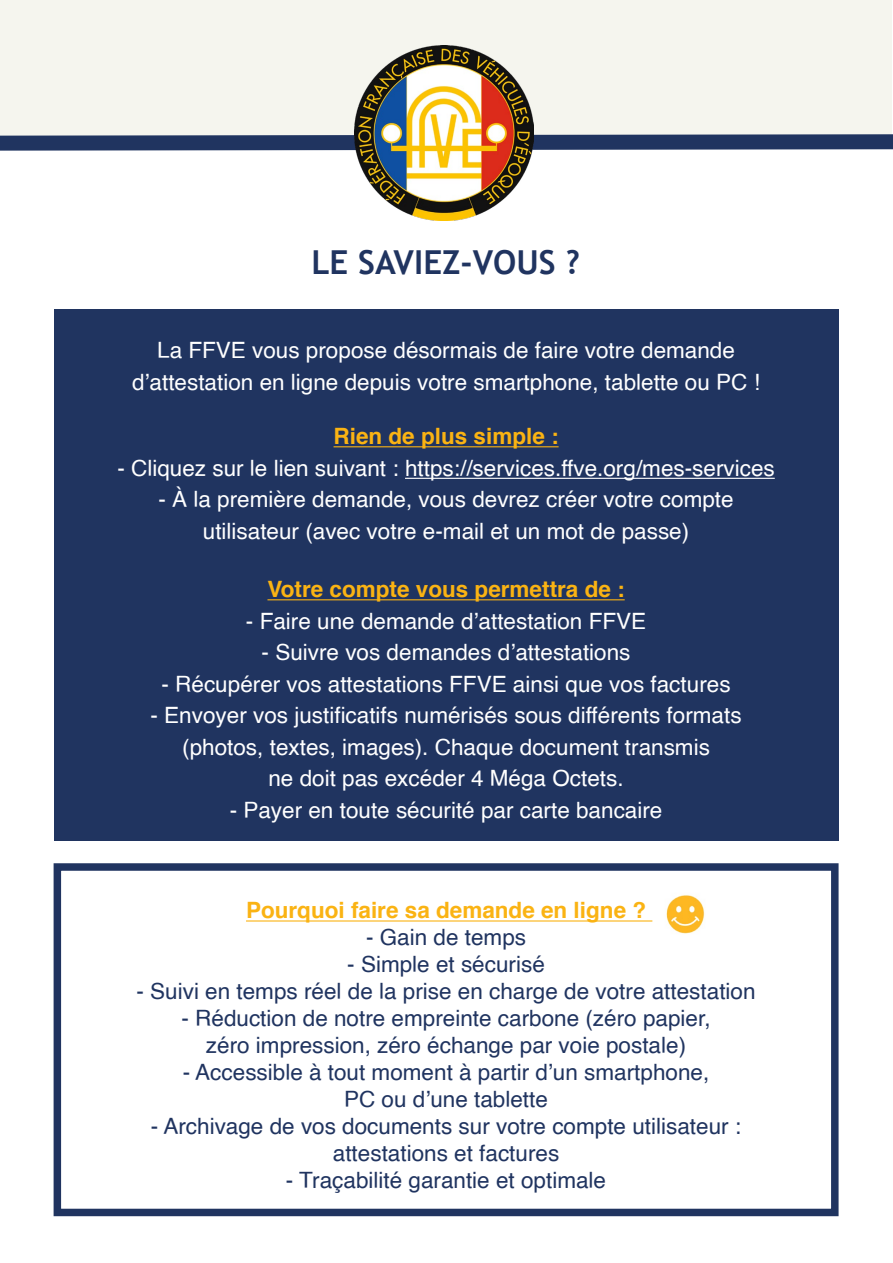
<style>
.page{position:relative;width:893px;height:1263px;background:#fff}
.page>*{position:absolute;margin:0;border:0;box-sizing:border-box;transform-origin:0 0}
.t1{font:700 33px "Trebuchet MS";color:#203460}
.t2{font:22.5px/31.5px "Helvetica";color:#fff;text-align:center}
.t3{font:22.5px/27px "Helvetica";color:#203460;text-align:center}
.t4{font:700 22.5px "Helvetica";color:#fab313}
</style>
<div class="page">
<div style="left:54px;top:309px;width:784px;height:531px;background:#203460"></div>
<div style="left:0;top:0;width:892px;height:142px;background:#f5f5ee"></div>
<svg style="left:0;top:127px;width:893px;height:24px"></svg>
<img style="left:355px;top:45px;width:179px;height:176px">
<hr style="left:334px;top:446px;width:225px;height:1px;background:#fab313">
<hr style="left:405px;top:478px;width:370px;height:1px;background:#fff">
<hr style="left:267px;top:599px;width:358px;height:1px;background:#fab313">
<div style="left:54px;top:863px;width:784px;height:353px;border:8px solid #203460"></div>
<hr style="left:246px;top:920px;width:406px;height:1px;background:#fab313">
<img style="left:666px;top:895px;width:39px;height:39px">
<h1 class="t1" style="left:311px;top:243px;width:270px">LE SAVIEZ-VOUS ?</h1>
<p class="t2" style="left:132px;top:337px;width:629px">La FFVE vous propose désormais de faire votre demande d’attestation en ligne depuis votre smartphone, tablette ou PC !</p>
<p class="t4" style="left:334px;top:427px;width:227px">Rien de plus simple :</p>
<p class="t2" style="left:117px;top:454px;width:659px">- Cliquez sur le lien suivant : https://services.ffve.org/mes-services</p>
<p class="t2" style="left:158px;top:485px;width:577px">- À la première demande, vous devrez créer votre compte utilisateur (avec votre e-mail et un mot de passe)</p>
<p class="t4" style="left:267px;top:580px;width:359px">Votre compte vous permettra de :</p>
<p class="t2" style="left:246px;top:607px;width:402px">- Faire une demande d’attestation FFVE</p>
<p class="t2" style="left:262px;top:638px;width:370px">- Suivre vos demandes d’attestations</p>
<p class="t2" style="left:162px;top:670px;width:570px">- Récupérer vos attestations FFVE ainsi que vos factures</p>
<p class="t2" style="left:151px;top:701px;width:593px">- Envoyer vos justificatifs numérisés sous différents formats (photos, textes, images). Chaque document transmis<br>ne doit pas excéder 4 Méga Octets.</p>
<p class="t2" style="left:230px;top:796px;width:434px">- Payer en toute sécurité par carte bancaire</p>
<p class="t4" style="left:246px;top:901px;width:402px">Pourquoi faire sa demande en ligne ?</p>
<p class="t3" style="left:366px;top:926px;width:162px">- Gain de temps</p>
<p class="t3" style="left:347px;top:953px;width:199px">- Simple et sécurisé</p>
<p class="t3" style="left:136px;top:980px;width:621px">- Suivi en temps réel de la prise en charge de votre attestation</p>
<p class="t3" style="left:181px;top:1007px;width:531px">- Réduction de notre empreinte carbone (zéro papier, zéro impression, zéro échange par voie postale)</p>
<p class="t3" style="left:183px;top:1061px;width:528px">- Accessible à tout moment à partir d’un smartphone,<br>PC ou d’une tablette</p>
<p class="t3" style="left:151px;top:1115px;width:592px">- Archivage de vos documents sur votre compte utilisateur : attestations et factures</p>
<p class="t3" style="left:286px;top:1169px;width:322px">- Traçabilité garantie et optimale</p>
</div>
